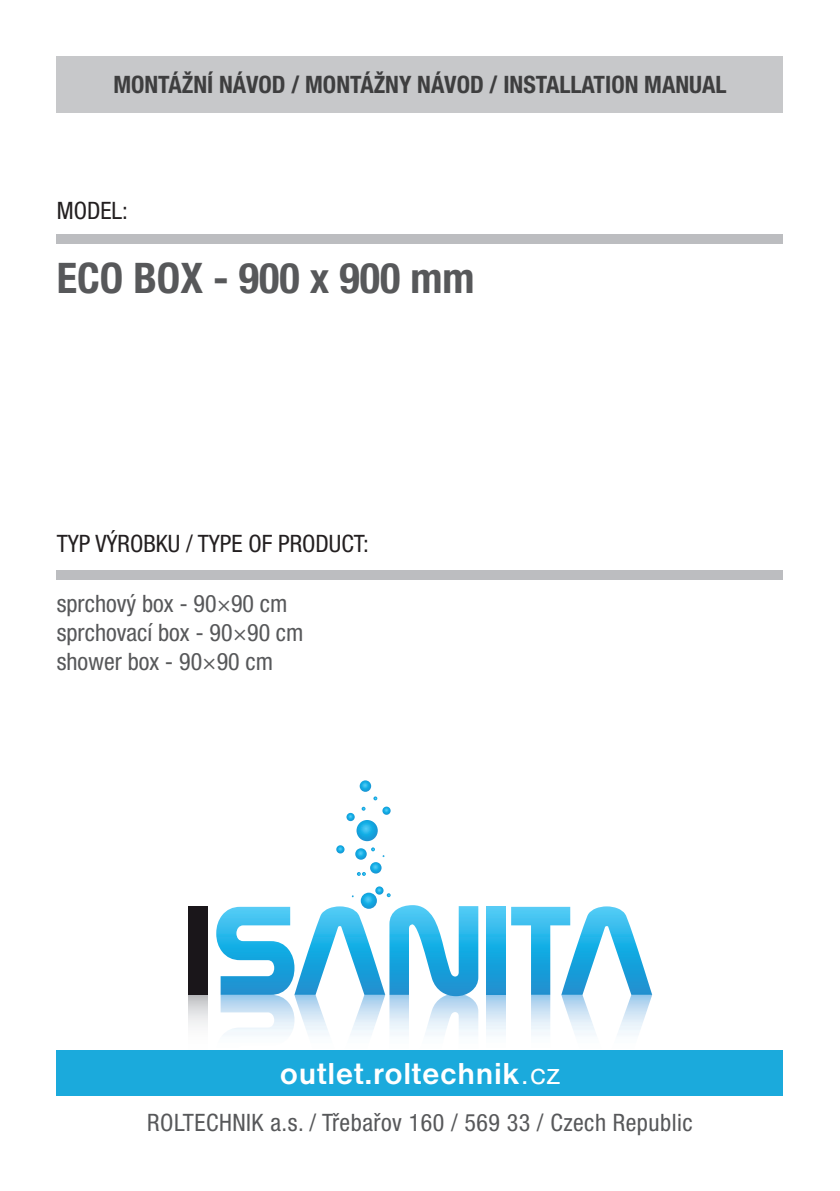
<style>
.page{position:relative;width:840px;height:1191px;background:#fff}
.page>*{position:absolute;margin:0;border:0;box-sizing:border-box;transform-origin:0 0}
.t1{font:700 condensed 42.2px "Helvetica Neue LT Pro";color:#57585a}
.t2{font:700 31.4px "Nimbus Sans DOT";letter-spacing:.02em;color:#fff}
.t3{font:condensed 24px "Helvetica Neue LT Pro";color:#57585a}
.t4{font:700 condensed 24px "Helvetica Neue LT Pro";color:#3e3e3f}
.t5{font:condensed 24px "Helvetica Neue LT Pro";letter-spacing:.02em;color:#57585a}
.t6{font:condensed 24px "Helvetica Neue LT Pro";color:#231f20}
.s1{font-weight:400}
</style>
<div class="page">
<svg style="left:188px;top:994px;width:20px;height:32px"></svg>
<svg style="left:486px;top:994px;width:19px;height:41px"></svg>
<div style="left:188px;top:906px;width:20px;height:88px;background:#1a161a"></div>
<svg style="left:216px;top:905px;width:262px;height:130px"></svg>
<svg style="left:486px;top:906px;width:19px;height:88px;background:#26ace2"></svg>
<svg style="left:511px;top:906px;width:140px;height:129px"></svg>
<svg style="left:356px;top:820px;width:21px;height:21px"></svg>
<svg style="left:360px;top:892px;width:17px;height:16px"></svg>
<svg style="left:346px;top:813px;width:8px;height:8px"></svg>
<svg style="left:336px;top:845px;width:8px;height:8px"></svg>
<svg style="left:382px;top:806px;width:8px;height:9px"></svg>
<svg style="left:361px;top:806px;width:4px;height:4px"></svg>
<svg style="left:375px;top:886px;width:15px;height:11px"></svg>
<svg style="left:359px;top:780px;width:18px;height:20px"></svg>
<svg style="left:355px;top:847px;width:29px;height:29px"></svg>
<div style="left:57px;top:1050px;width:725px;height:46px;background:#1baadc"></div>
<div style="left:57px;top:56px;width:725px;height:57px;background:#c7c8ca"></div>
<div style="left:57px;top:235px;width:725px;height:9px;background:#bcbdc0"></div>
<div style="left:57px;top:570px;width:725px;height:9px;background:#bcbdc0"></div>
<p class="t4" style="left:113px;top:70px;width:614px">MONTÁŽNÍ NÁVOD / MONTÁŽNY NÁVOD / INSTALLATION MANUAL</p>
<p class="t6" style="left:57px;top:196px;width:73px">MODEL:</p>
<p class="t1" style="left:57px;top:252px;width:419px">ECO BOX - 900 x 900 mm</p>
<p class="t6" style="left:57px;top:530px;width:313px">TYP VÝROBKU / TYPE OF PRODUCT:</p>
<p class="t3" style="left:57px;top:589px;width:232px">sprchový box - 90×90 cm</p>
<p class="t3" style="left:57px;top:618px;width:248px">sprchovací box - 90×90 cm</p>
<p class="t3" style="left:57px;top:647px;width:218px">shower box - 90×90 cm</p>
<p class="t2" style="left:280px;top:1055px;width:281px">outlet.roltechnik<span class="s1">.cz</span></p>
<p class="t5" style="left:147px;top:1108px;width:546px">ROLTECHNIK a.s. / Třebařov 160 / 569 33 / Czech Republic</p>
</div>
